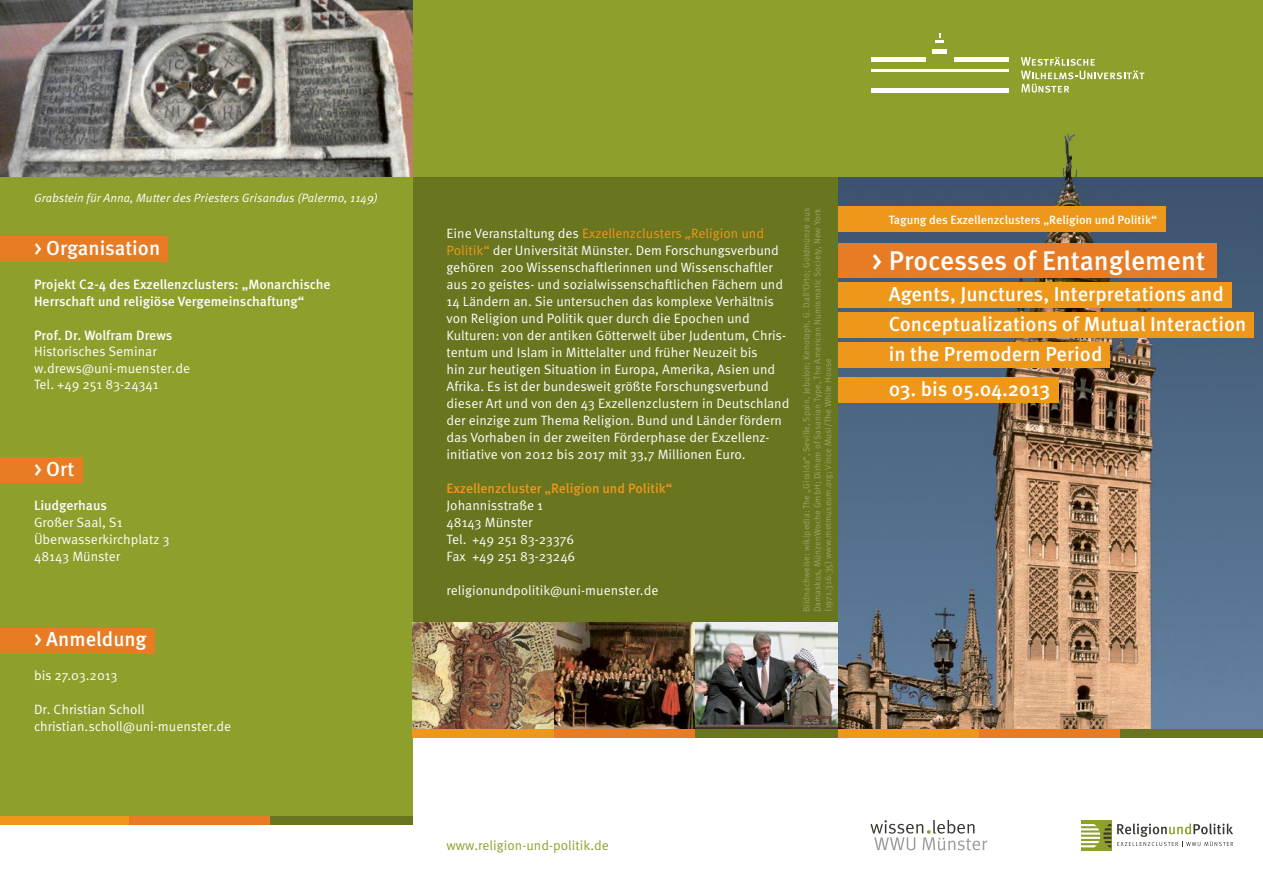
<style>
.page{position:relative;width:1263px;height:893px;background:#fff}
.page>*{position:absolute;margin:0;border:0;box-sizing:border-box;transform-origin:0 0}
.t1{font:500 27px "Meta OT";color:#fff}
.t2{font:500 20.25px/30px "Meta OT";color:#fff}
.t3{font:13.5px/17px "Meta OT";color:#fff}
.t4{font:500 13.5px/17px "Meta OT";color:#fff}
.t5{font:500 13.5px "Meta OT";color:#ed981b}
.t6{font:13.5px "Meta OT";color:#8f9f2c}
.t7{font:italic 12px "Meta OT";color:#fff}
.t8{font:500 12px "Meta OT";color:#fff}
.t9{font:9px/10.8px "Meta OT";color:#9da364;text-align:justify}
.s1{color:#ed981b}
</style>
<div class="page">
<img style="left:838px;top:176px;width:425px;height:553px">
<div style="left:833px;top:244px;width:384px;height:34px;background:#e77c24"></div>
<div style="left:833px;top:282px;width:399px;height:25px;background:#ed981b"></div>
<div style="left:827px;top:312px;width:426px;height:25px;background:#ed981b"></div>
<div style="left:814px;top:342px;width:296px;height:25px;background:#ed981b"></div>
<div style="left:814px;top:378px;width:244px;height:25px;background:#ed981b"></div>
<div style="left:833px;top:207px;width:332px;height:25px;background:#ed981b"></div>
<div style="left:0;top:0;width:838px;height:733px;background:#69751f"></div>
<div style="left:0;top:0;width:412px;height:821px;background:#8f9f2c"></div>
<div style="left:0;top:0;width:1263px;height:176px;background:#8f9f2c"></div>
<img style="left:1062px;top:133px;width:15px;height:44px">
<img style="left:412px;top:623px;width:426px;height:106px">
<img style="left:554px;top:623px;width:142px;height:106px">
<div style="left:0;top:816px;width:129px;height:9px;background:#ed981b"></div>
<div style="left:129px;top:816px;width:141px;height:9px;background:#e77c24"></div>
<div style="left:270px;top:816px;width:142px;height:9px;background:#69751f"></div>
<div style="left:412px;top:729px;width:142px;height:9px;background:#ed981b"></div>
<div style="left:554px;top:729px;width:142px;height:9px;background:#e77c24"></div>
<div style="left:696px;top:729px;width:142px;height:9px;background:#69751f"></div>
<div style="left:838px;top:729px;width:141px;height:9px;background:#ed981b"></div>
<div style="left:979px;top:729px;width:142px;height:9px;background:#e77c24"></div>
<svg style="left:1117px;top:823px;width:116px;height:24px"></svg>
<div style="left:1081px;top:820px;width:30px;height:30px;background:#8f9f2c"></div>
<svg style="left:1081px;top:824px;width:30px;height:23px"></svg>
<div style="left:953px;top:57px;width:55px;height:5px;background:#fff"></div>
<svg style="left:1021px;top:57px;width:123px;height:36px"></svg>
<div style="left:871px;top:57px;width:55px;height:5px;background:#fff"></div>
<hr style="left:871px;top:88px;width:137px;height:4px;background:#fff">
<hr style="left:933px;top:49px;width:14px;height:4px;background:#fff">
<hr style="left:871px;top:70px;width:137px;height:2px;background:#fff">
<svg style="left:935px;top:34px;width:9px;height:8px"></svg>
<div style="left:1121px;top:729px;width:142px;height:9px;background:#69751f"></div>
<svg style="left:870px;top:820px;width:117px;height:30px"></svg>
<div style="left:0;top:236px;width:168px;height:26px;background:#e77c24"></div>
<div style="left:0;top:628px;width:154px;height:26px;background:#e77c24"></div>
<div style="left:0;top:457px;width:83px;height:26px;background:#e77c24"></div>
<img style="left:0;top:0;width:412px;height:176px">
<p class="t7" style="left:34px;top:190px;width:345px">Grabstein für Anna, Mutter des Priesters Grisandus (Palermo, 1149)</p>
<h2 class="t2" style="left:34px;top:233px;width:128px">&gt; Organisation</h2>
<p class="t4" style="left:34px;top:276px;width:298px">Projekt C2-4 des Exzellenzclusters: „Monarchische<br>Herrschaft und religiöse Vergemeinschaftung“</p>
<p class="t4" style="left:34px;top:327px;width:140px">Prof. Dr. Wolfram Drews</p>
<p class="t3" style="left:34px;top:344px;width:158px;line-height:16.2px">Historisches Seminar w.drews@uni-muenster.de<br>Tel. +49 251 83-24341</p>
<h2 class="t2" style="left:34px;top:454px;width:42px">&gt; Ort</h2>
<p class="t4" style="left:34px;top:497px;width:74px">Liudgerhaus</p>
<p class="t3" style="left:34px;top:514px;width:137px">Großer Saal, S1<br>Überwasserkirchplatz 3<br>48143 Münster</p>
<h2 class="t2" style="left:34px;top:625px;width:114px">&gt; Anmeldung</h2>
<p class="t3" style="left:34px;top:667px;width:85px">bis 27.03.2013</p>
<p class="t3" style="left:34px;top:701px;width:199px">Dr. Christian Scholl christian.scholl@uni-muenster.de</p>
<p class="t3" style="left:446px;top:225px;width:344px">Eine Veranstaltung des <span class="s1">Exzellenzclusters „Religion und Politik“</span> der Universität Münster. Dem Forschungsverbund gehören 200 Wissenschaftlerinnen und Wissenschaftler aus 20 geistes- und sozialwissenschaftlichen Fächern und 14 Ländern an. Sie untersuchen das komplexe Verhältnis von Religion und Politik quer durch die Epochen und Kulturen: von der antiken Götterwelt über Judentum, Chris&shy;tentum und Islam in Mittelalter und früher Neuzeit bis<br>hin zur heutigen Situation in Europa, Amerika, Asien und Afrika. Es ist der bundesweit größte Forschungsverbund dieser Art und von den 43 Exzellenzclustern in Deutschland der einzige zum Thema Religion. Bund und Länder fördern das Vorhaben in der zweiten Förderphase der Exzellenz&shy;initiative von 2012 bis 2017 mit 33,7 Millionen Euro.</p>
<p class="t5" style="left:446px;top:480px;width:228px">Exzellenzcluster „Religion und Politik“</p>
<p class="t3" style="left:446px;top:497px;width:130px">Johannisstraße 1<br>48143 Münster<br>Tel. +49 251 83-23376<br>Fax +49 251 83-23246</p>
<p class="t3" style="left:446px;top:582px;width:213px">religionundpolitik@uni-muenster.de</p>
<p class="t9" style="left:801px;top:612px;width:406px;rotate:-90deg">Bildnachweise: wikipedia: The „Giralda“, Seville, Spain, Jebulon; Kenotaph, G. Dall‘Orto; Goldmünze aus Damaskus, MünzenWoche GmbH; Dirham of Sasanian Type, The American Numismatic Society, New York (1971.316.35) www.metmuseum.org; Vince Musi/The White House</p>
<p class="t8" style="left:889px;top:212px;width:270px">Tagung des Exzellenzclusters „Religion und Politik“</p>
<h1 class="t1" style="left:872px;top:243px;width:335px">&gt; Processes of Entanglement</h1>
<h2 class="t2" style="left:889px;top:280px;width:359px">Agents, Junctures, Interpretations and<br>Conceptualizations of Mutual Interaction in the Premodern Period</h2>
<h2 class="t2" style="left:889px;top:374px;width:163px">03. bis 05.04.2013</h2>
<p class="t6" style="left:446px;top:838px;width:164px">www.religion-und-politik.de</p>
</div>
